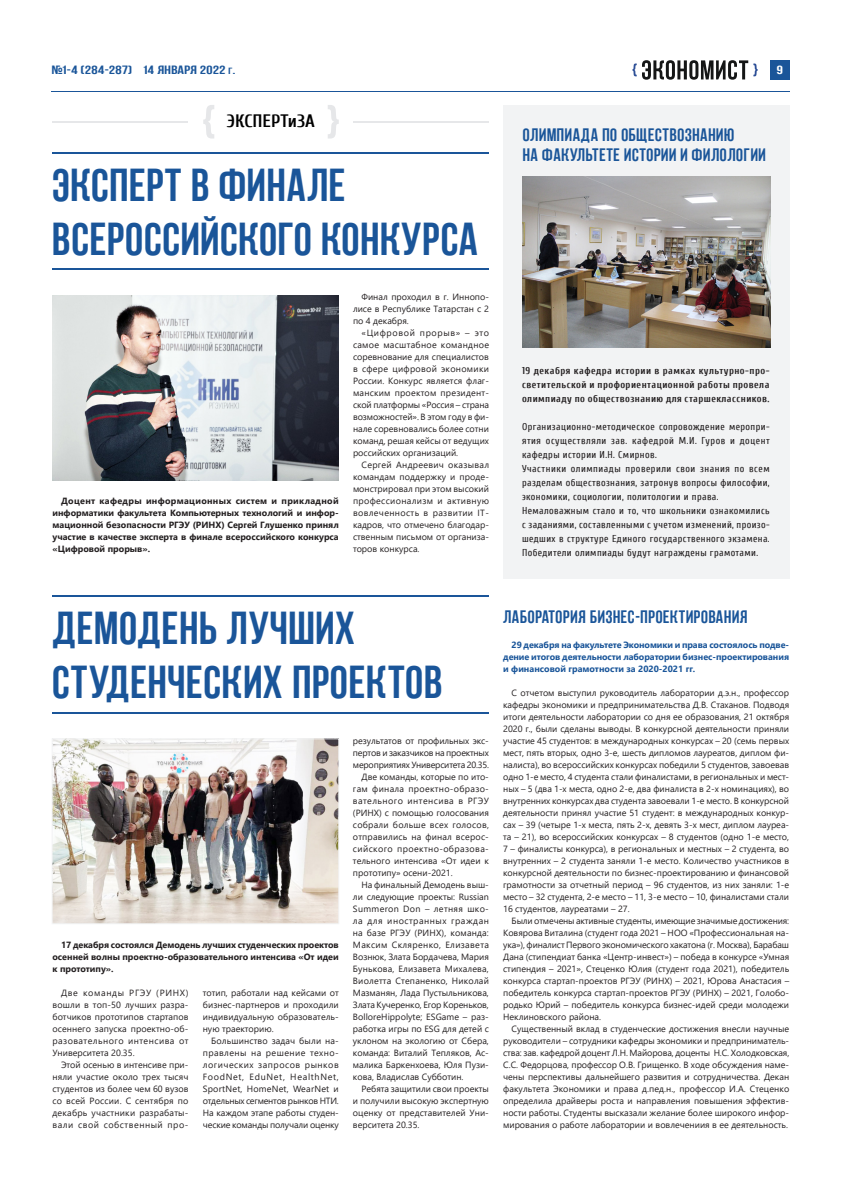
<style>
.page{position:relative;width:842px;height:1191px;background:#fff}
.page>*{position:absolute;margin:0;border:0;box-sizing:border-box;transform-origin:0 0}
.Заголовок{font:46px/54px "AA Bebas Neue";letter-spacing:.03em;color:#1a5599}
.Заголовок-2{font:18px "AA Bebas Neue";letter-spacing:.04em;color:#1a5599}
.Заголовок-3{font:700 18px "Cuprum";color:#000}
.t1{font:12px "AA Bebas Neue";letter-spacing:.025em;color:#1a5599;scale:1.33 1}
.t2{font:12px "AA Bebas Neue";color:#fff;scale:1.33 1}
.Заголовок-4{font:10px/14px "Cuprum";letter-spacing:.04em;color:#231f20;text-align:justify}
.Заголовок-5{font:700 10px/14px "Cuprum";letter-spacing:.045em;color:#231f20;text-align:justify}
.Заголовок-6{font:9px/12px "Segoe UI";color:#231f20;text-align:justify}
.Заголовок-7{font:700 9px/12px "Segoe UI";color:#231f20;text-align:justify}
.Заголовок-8{font:700 9px/12px "Segoe UI";color:#1a5599;text-align:justify}
.s1{font-size:9px}
</style>
<div class="page">
<div style="left:770px;top:60px;width:20px;height:20px;background:#1a5599"></div>
<svg style="left:632px;top:60px;width:126px;height:20px"></svg>
<hr style="left:52px;top:91px;width:738px;height:1px;background:#1a5599">
<img style="left:52px;top:295px;width:287px;height:185px">
<img style="left:54px;top:740px;width:283px;height:182px">
<div style="left:52px;top:738px;width:287px;height:186px;border:1px solid #f2f3f4"></div>
<div style="left:503px;top:105px;width:287px;height:473px;background:#f2f3f4"></div>
<img style="left:523px;top:176px;width:247px;height:171px">
<svg style="left:203px;top:105px;width:11px;height:33px"></svg>
<svg style="left:328px;top:105px;width:11px;height:33px"></svg>
<hr style="left:52px;top:121px;width:136px;height:1px;background:#e6e7e9">
<hr style="left:353px;top:121px;width:136px;height:1px;background:#e6e7e9">
<hr style="left:52px;top:152px;width:437px;height:1px;background:#1a5599">
<hr style="left:52px;top:595px;width:437px;height:2px;background:#1a5599">
<hr style="left:52px;top:268px;width:437px;height:2px;background:#1a5599">
<hr style="left:52px;top:712px;width:437px;height:1px;background:#1a5599">
<h3 class="t1" style="left:52px;top:63px;width:140px">№1-4 (284-287) 14 Января 2022 <span class="s1">г</span>.</h3>
<h3 class="t2" style="left:777px;top:63px;width:6px">9</h3>
<p class="Заголовок-3" style="left:227px;top:111px;width:89px">ЭКСПЕРТиЗА</p>
<p class="Заголовок" style="left:52px;top:158px;width:427px">эксперт в финале всероссийского конкурса</p>
<p class="Заголовок-7" style="left:52px;top:494px;width:288px;text-indent:9px">Доцент кафедры информационных систем и прикладной информатики факультета Компьютерных технологий и инфор&shy;мационной безопасности РГЭУ (РИНХ) Сергей Глушенко принял участие в качестве эксперта в финале всероссийского конкурса «Цифровой прорыв».</p>
<p class="Заголовок-6" style="left:353px;top:290px;width:138px;text-indent:9px">Финал проходил в г. Иннопо&shy;лисе в Республике Татарстан с 2 по 4 декабря.</p>
<p class="Заголовок-6" style="left:353px;top:326px;width:138px;text-indent:9px">«Цифровой прорыв» – это самое масштабное командное соревнование для специалистов в сфере цифровой экономики России. Конкурс является флаг&shy;манским проектом президент&shy;ской платформы «Россия – страна возможностей». В этом году в фи&shy;нале соревновались более сотни команд, решая кейсы от ведущих российских организаций.</p>
<p class="Заголовок-6" style="left:353px;top:458px;width:138px;text-indent:9px">Сергей Андреевич оказывал командам поддержку и проде&shy;монстрировал при этом высокий профессионализм и активную вовлеченность в развитии IT&shy;кадров, что отмечено благодар&shy;ственным письмом от организа&shy;торов конкурса.</p>
<p class="Заголовок-2" style="left:523px;top:125px;width:213px">ОЛИМПИАДА ПО ОБЩЕСТВОЗНАНИЮ</p>
<p class="Заголовок-2" style="left:523px;top:145px;width:245px">НА ФАКУЛЬТЕТЕ ИСТОРИИ И ФИЛОЛОГИИ</p>
<p class="Заголовок-5" style="left:522px;top:363px;width:249px">19 декабря кафедра истории в рамках культурно-про&shy;светительской и профориентационной работы провела олимпиаду по обществознанию для старшеклассников.</p>
<p class="Заголовок-4" style="left:522px;top:419px;width:249px">Организационно-методическое сопровождение меропри&shy;ятия осуществляли зав. кафедрой М.И. Гуров и доцент кафедры истории И.Н. Смирнов.</p>
<p class="Заголовок-4" style="left:522px;top:461px;width:249px">Участники олимпиады проверили свои знания по всем разделам обществознания, затронув вопросы философии, экономики, социологии, политологии и права.</p>
<p class="Заголовок-4" style="left:522px;top:503px;width:249px">Немаловажным стало и то, что школьники ознакомились с заданиями, составленными с учетом изменений, произо&shy;шедших в структуре Единого государственного экзамена.<br>Победители олимпиады будут награждены грамотами.</p>
<p class="Заголовок" style="left:52px;top:601px;width:391px">Демодень лучших студенческих проектов</p>
<p class="Заголовок-7" style="left:52px;top:938px;width:288px;text-indent:9px">17 декабря состоялся Демодень лучших студенческих проектов осенней волны проектно-образовательного интенсива «От идеи к прототипу».</p>
<p class="Заголовок-6" style="left:52px;top:986px;width:137px;text-indent:9px">Две команды РГЭУ (РИНХ) вошли в топ-50 лучших разра&shy;ботчиков прототипов стартапов осеннего запуска проектно-об&shy;разовательного интенсива от Университета 20.35.</p>
<p class="Заголовок-6" style="left:52px;top:1058px;width:138px;text-indent:9px">Этой осенью в интенсиве при&shy;няли участие около трех тысяч студентов из более чем 60 вузов со всей России. С сентября по декабрь участники разрабаты&shy;вали свой собственный про-</p>
<p class="Заголовок-6" style="left:203px;top:986px;width:137px">тотип, работали над кейсами от бизнес-партнеров и проходили индивидуальную образователь&shy;ную траекторию.</p>
<p class="Заголовок-6" style="left:203px;top:1034px;width:138px;text-indent:9px">Большинство задач были на&shy;правлены на решение техно&shy;логических запросов рынков FoodNet, EduNet, HealthNet, SportNet, HomeNet, WearNet и отдельных сегментов рынков НТИ.<br>На каждом этапе работы студен&shy;ческие команды получали оценку</p>
<p class="Заголовок-6" style="left:353px;top:734px;width:137px">результатов от профильных экс&shy;пертов и заказчиков на проектных мероприятиях Университета 20.35.</p>
<p class="Заголовок-6" style="left:353px;top:770px;width:137px;text-indent:9px">Две команды, которые по ито&shy;гам финала проектно-образо&shy;вательного интенсива в РГЭУ (РИНХ) с помощью голосования собрали больше всех голосов, отправились на финал всерос&shy;сийского проектно-образова&shy;тельного интенсива «От идеи к прототипу» осени-2021.</p>
<p class="Заголовок-6" style="left:353px;top:878px;width:137px;text-indent:9px">На финальный Демодень выш&shy;ли следующие проекты: Russian Summeron Don – летняя шко&shy;ла для иностранных граждан на базе РГЭУ (РИНХ), команда:<br>Максим Скляренко, Елизавета Вознюк, Злата Бордачева, Мария Бунькова, Елизавета Михалева, Виолетта Степаненко, Николай Мазманян, Лада Пустыльникова, Злата Кучеренко, Егор Кореньков, BolloreHippolyte; ESGame – раз&shy;работка игры по ESG для детей с уклоном на экологию от Сбера, команда: Виталий Тепляков, Ас&shy;малика Баркенхоева, Юля Пузи&shy;кова, Владислав Субботин.</p>
<p class="Заголовок-6" style="left:353px;top:1082px;width:137px;text-indent:9px">Ребята защитили свои проекты и получили высокую экспертную оценку от представителей Уни&shy;верситета 20.35.</p>
<p class="Заголовок-2" style="left:503px;top:606px;width:246px">ЛАБОРАТОРИЯ БИЗНЕС-ПРОЕКТИРОВАНИЯ</p>
<p class="Заголовок-8" style="left:503px;top:638px;width:288px;text-indent:9px">29 декабря на факультете Экономики и права состоялось подве&shy;дение итогов деятельности лаборатории бизнес-проектирования и финансовой грамотности за 2020-2021 гг.</p>
<p class="Заголовок-6" style="left:503px;top:686px;width:288px;text-indent:9px">С отчетом выступил руководитель лаборатории д.э.н., профессор кафедры экономики и предпринимательства Д.В. Стаханов. Подводя итоги деятельности лаборатории со дня ее образования, 21 октября 2020 г., были сделаны выводы. В конкурсной деятельности приняли участие 45 студентов: в международных конкурсах – 20 (семь первых мест, пять вторых, одно 3-е, шесть дипломов лауреатов, диплом фи&shy;налиста), во всероссийских конкурсах победили 5 студентов, завоевав одно 1-е место, 4 студента стали финалистами, в региональных и мест&shy;ных – 5 (два 1-х места, одно 2-е, два финалиста в 2-х номинациях), во внутренних конкурсах два студента завоевали 1-е место. В конкурсной деятельности принял участие 51 студент: в международных конкур&shy;сах – 39 (четыре 1-х места, пять 2-х, девять 3-х мест, диплом лауреа&shy;та – 21), во всероссийских конкурсах – 8 студентов (одно 1-е место, 7 – финалисты конкурса), в региональных и местных – 2 студента, во внутренних – 2 студента заняли 1-е место. Количество участников в конкурсной деятельности по бизнес-проектированию и финансовой грамотности за отчетный период – 96 студентов, из них заняли: 1-е место – 32 студента, 2-е место – 11, 3-е место – 10, финалистами стали 16 студентов, лауреатами – 27.</p>
<p class="Заголовок-6" style="left:503px;top:914px;width:288px;text-indent:9px">Были отмечены активные студенты, имеющие значимые достижения:<br>Ковярова Виталина (студент года 2021 – НОО «Профессиональная на&shy;ука»), финалист Первого экономического хакатона (г. Москва), Барабаш Дана (стипендиат банка «Центр-инвест») – победа в конкурсе «Умная стипендия – 2021», Стеценко Юлия (студент года 2021), победитель конкурса стартап-проектов РГЭУ (РИНХ) – 2021, Юрова Анастасия – победитель конкурса стартап-проектов РГЭУ (РИНХ) – 2021, Голобо&shy;родько Юрий – победитель конкурса бизнес-идей среди молодежи Неклиновского района.</p>
<p class="Заголовок-6" style="left:503px;top:1022px;width:288px;text-indent:9px">Существенный вклад в студенческие достижения внесли научные руководители – сотрудники кафедры экономики и предприниматель&shy;ства: зав. кафедрой доцент Л.Н. Майорова, доценты Н.С. Холодковская, С.С. Федорцова, профессор О.В. Грищенко. В ходе обсуждения наме&shy;чены перспективы дальнейшего развития и сотрудничества. Декан факультета Экономики и права д.пед.н., профессор И.А. Стеценко определила драйверы роста и направления повышения эффектив&shy;ности работы. Студенты высказали желание более широкого инфор&shy;мирования о работе лаборатории и вовлечениия в ее деятельность.</p>
</div>
